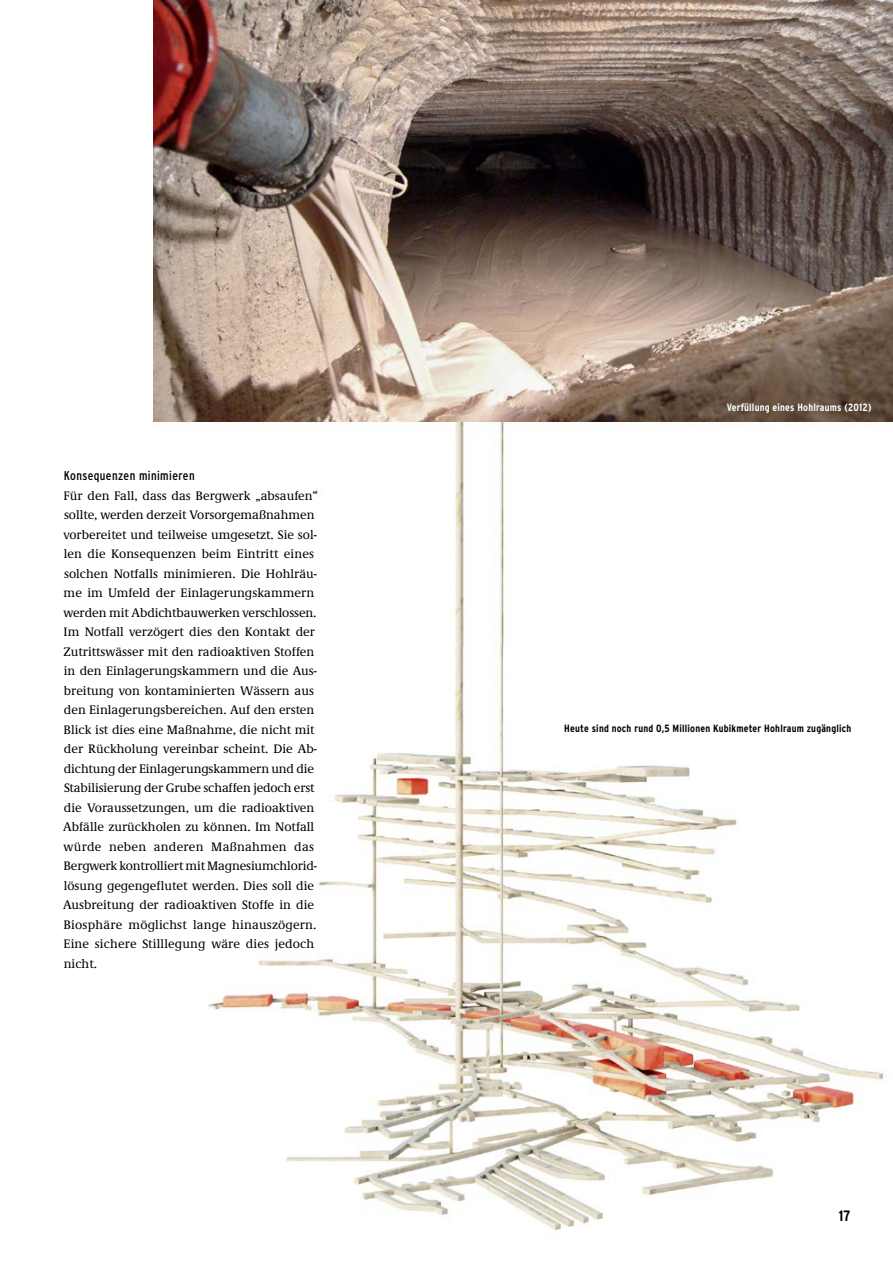
<style>
.page{position:relative;width:893px;height:1263px;background:#fff}
.page>*{position:absolute;margin:0;border:0;box-sizing:border-box;transform-origin:0 0}
.t1{font:700 condensed 15px "Interstate";color:#000}
.Text{font:500 12.75px/19.5px "Demos EF";color:#000}
.Zwischenüberschrift2{font:condensed 12.75px "Interstate";letter-spacing:.03em;color:#000}
.t2{font:700 condensed 10.5px "Interstate";letter-spacing:.02em;color:#000}
.t3{font:700 condensed 10.5px "Interstate";letter-spacing:.02em;color:#fff}
</style>
<div class="page">
<img style="left:150px;top:421px;width:734px;height:810px">
<img style="left:153px;top:0;width:740px;height:422px">
<h3 class="Zwischenüberschrift2" style="left:64px;top:468px;width:132px">Konsequenzen minimieren</h3>
<p class="Text" style="left:63px;top:486px;width:256px">Für den Fall, dass das Bergwerk „absaufen“ sollte, werden derzeit Vorsorgemaßnahmen vorbereitet und teilweise umgesetzt. Sie sol&shy;len die Konsequenzen beim Eintritt eines solchen Notfalls minimieren. Die Hohlräu&shy;me im Umfeld der Einlagerungskammern werden mit Abdichtbauwerken verschlossen.<br>Im Notfall verzögert dies den Kontakt der Zutrittswässer mit den radioaktiven Stoffen in den Einlagerungskammern und die Aus&shy;breitung von kontaminierten Wässern aus den Einlagerungsbereichen. Auf den ersten Blick ist dies eine Maßnahme, die nicht mit der Rückholung vereinbar scheint. Die Ab&shy;dichtung der Einlagerungskammern und die Stabilisierung der Grube schaffen jedoch erst die Voraussetzungen, um die radioaktiven Abfälle zurückholen zu können. Im Notfall würde neben anderen Maßnahmen das Bergwerk kontrolliert mit Magnesiumchlorid&shy;lösung gegengeflutet werden. Dies soll die Ausbreitung der radioaktiven Stoffe in die Biosphäre möglichst lange hinauszögern.<br>Eine sichere Stilllegung wäre dies jedoch nicht.</p>
<p class="t3" style="left:727px;top:401px;width:147px">Verfüllung eines Hohlraums (2012)</p>
<p class="t2" style="left:564px;top:722px;width:289px">Heute sind noch rund 0,5 Millionen Kubikmeter Hohlraum zugänglich</p>
<p class="t1" style="left:839px;top:1207px;width:13px">17</p>
</div>
